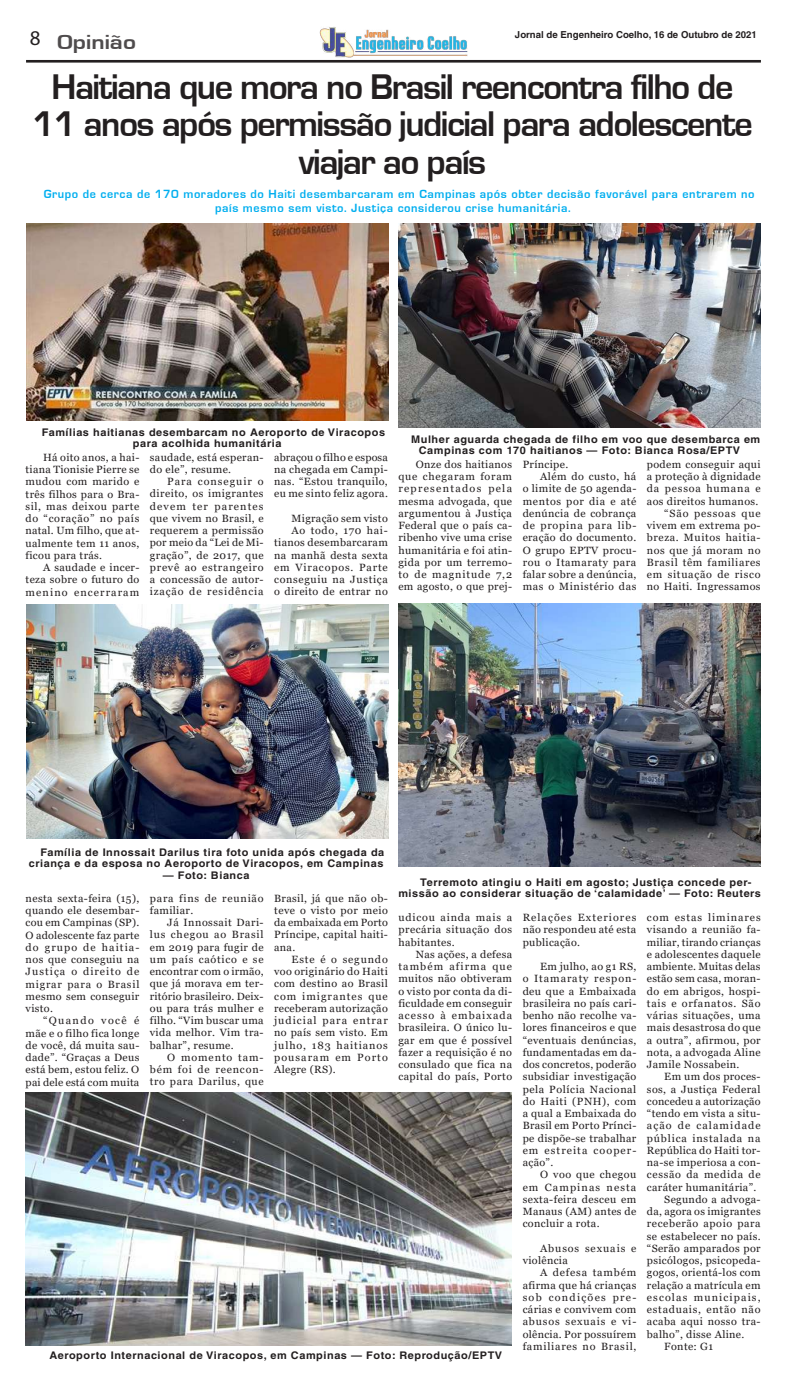
<style>
.page{position:relative;width:787px;height:1389px;background:#fff}
.page>*{position:absolute;margin:0;border:0;box-sizing:border-box;transform-origin:0 0}
.t1{font:36.75px/37.6px "Eurose";letter-spacing:-.04em;color:#231f20;text-align:center}
.t2{font:700 21px "Eurose";color:#231f20}
.t3{font:12.25px/14px "Eurose";letter-spacing:.05em;color:#00aeef}
.t4{font:10.5px/12.2px "Georgia";letter-spacing:.03em;color:#231f20;text-align:justify}
.t5{font:700 10.5px/11.4px "Helvetica";letter-spacing:.05em;color:#231f20;scale:1.04 1}
.t6{font:10.5px "Georgia";letter-spacing:.075em;color:#231f20}
.t7{font:10.5px "Georgia";letter-spacing:.055em;color:#231f20}
.t8{font:10.5px "Georgia";letter-spacing:.05em;color:#231f20}
.t9{font:10.5px "Georgia";letter-spacing:.065em;color:#231f20}
.t10{font:10.5px/12.2px "Georgia";letter-spacing:.07em;color:#231f20}
.t11{font:10.5px/12.2px "Georgia";letter-spacing:.085em;color:#231f20}
.t12{font:10.5px "Georgia";letter-spacing:.1em;color:#231f20}
.t13{font:10.5px "Georgia";letter-spacing:.095em;color:#231f20}
.t14{font:700 9.62px "Helvetica";color:#231f20}
</style>
<div class="page">
<hr style="left:26px;top:60px;width:734px;height:3px;background:#231f20">
<img style="left:319px;top:27px;width:149px;height:30px">
<img style="left:26px;top:224px;width:362px;height:197px">
<img style="left:26px;top:604px;width:362px;height:235px">
<img style="left:398px;top:224px;width:362px;height:204px">
<img style="left:398px;top:604px;width:362px;height:262px">
<img style="left:26px;top:1093px;width:485px;height:253px">
<p class="t14" style="left:514px;top:29px;width:243px">Jornal de Engenheiro Coelho, 16 de Outubro de 2021</p>
<h2 class="t2" style="left:30px;top:30px;width:108px"><sup>8</sup> Opinião</h2>
<h1 class="t1" style="left:32px;top:68px;width:721px">Haitiana que mora no Brasil reencontra filho de<br>11 anos após permissão judicial para adolescente viajar ao país</h1>
<p class="t3" style="left:215px;top:187px;width:540px;text-indent:-171px">Grupo de cerca de 170 moradores do Haiti desembarcaram em Campinas após obter decisão favorável para entrarem no país mesmo sem visto. Justiça considerou crise humanitária.</p>
<p class="t5" style="left:133px;top:426px;width:244px;text-indent:-91px">Famílias haitianas desembarcam no Aeroporto de Viracopos para acolhida humanitária</p>
<p class="t4" style="left:26px;top:451px;width:115px;text-indent:17px">Há oito anos, a hai&shy;tiana Tionisie Pierre se mudou com marido e três filhos para o Bra&shy;sil, mas deixou parte do “coração” no país natal. Um filho, que at&shy;ualmente tem 11 anos, ficou para trás.</p>
<p class="t4" style="left:26px;top:562px;width:115px;text-indent:17px">A saudade e incer&shy;teza sobre o futuro do menino encerraram</p>
<p class="t4" style="left:150px;top:451px;width:115px">saudade, está esperan&shy;do ele”, resume.</p>
<p class="t4" style="left:150px;top:475px;width:115px;text-indent:17px">Para conseguir o direito, os imigrantes devem ter parentes que vivem no Brasil, e requerem a permissão por meio da “Lei de Mi&shy;gração”, de 2017, que prevê ao estrangeiro a concessão de autor&shy;ização de residência</p>
<p class="t4" style="left:274px;top:451px;width:115px">abraçou o filho e esposa na chegada em Campi&shy;nas. “Estou tranquilo, eu me sinto feliz agora.</p>
<p class="t4" style="left:274px;top:512px;width:115px;text-align:right">Migração sem visto<br>Ao todo, 170 hai&shy;tianos desembarcaram na manhã desta sexta em Viracopos. Parte conseguiu na Justiça o direito de entrar no</p>
<p class="t5" style="left:418px;top:433px;width:330px;text-indent:-8px">Mulher aguarda chegada de filho em voo que desembarca em<br>Campinas com 170 haitianos — Foto: Bianca Rosa/EPTV</p>
<p class="t4" style="left:398px;top:458px;width:115px;text-indent:17px">Onze dos haitianos que chegaram foram representados pela mesma advogada, que argumentou à Justiça Federal que o país ca&shy;ribenho vive uma crise humanitária e foi atin&shy;gida por um terremo&shy;to de magnitude 7,2 em agosto, o que prej-</p>
<p class="t4" style="left:522px;top:458px;width:47px">Príncipe.</p>
<p class="t4" style="left:540px;top:471px;width:98px">Além do custo, há</p>
<p class="t4" style="left:522px;top:483px;width:115px">o limite de 50 agenda-</p>
<p class="t7" style="left:522px;top:495px;width:115px">mentos por dia e até</p>
<p class="t4" style="left:522px;top:507px;width:115px">denúncia de cobrança</p>
<p class="t6" style="left:522px;top:519px;width:115px">de propina para lib-</p>
<p class="t4" style="left:522px;top:532px;width:115px">eração do documento.</p>
<p class="t4" style="left:522px;top:544px;width:115px">O grupo EPTV procu-</p>
<p class="t8" style="left:522px;top:556px;width:115px">rou o Itamaraty para</p>
<p class="t4" style="left:522px;top:569px;width:115px">falar sobre a denúncia,</p>
<p class="t8" style="left:522px;top:580px;width:115px">mas o Ministério das</p>
<p class="t4" style="left:646px;top:458px;width:115px;text-align:right">podem conseguir aqui a proteção à dignidade da pessoa humana e aos direitos humanos. “São pessoas que vivem em extrema po&shy;breza. Muitos haitia&shy;nos que já moram no<br>Brasil têm familiares em situação de risco no Haiti. Ingressamos</p>
<p class="t5" style="left:29px;top:846px;width:343px;text-align:right">Família de Innossait Darilus tira foto unida após chegada da criança e da esposa no Aeroporto de Viracopos, em Campinas</p>
<p class="t5" style="left:163px;top:869px;width:85px">— Foto: Bianca</p>
<p class="t5" style="left:398px;top:876px;width:350px;text-indent:22px">Terremoto atingiu o Haiti em agosto; Justiça concede per&shy;missão ao considerar situação de ‘calamidade’ — Foto: Reuters</p>
<p class="t10" style="left:150px;top:892px;width:115px">para fins de reunião familiar.</p>
<p class="t4" style="left:150px;top:917px;width:115px;text-indent:17px">Já Innossait Dari&shy;lus chegou ao Brasil em 2019 para fugir de um país caótico e se encontrar com o irmão, que já morava em ter&shy;ritório brasileiro. Deix&shy;ou para trás mulher e filho. “Vim buscar uma vida melhor. Vim tra&shy;balhar”, resume.</p>
<p class="t4" style="left:150px;top:1051px;width:115px;text-indent:17px">O momento tam&shy;bém foi de reencon&shy;tro para Darilus, que</p>
<p class="t4" style="left:274px;top:892px;width:115px">Brasil, já que não ob&shy;teve o visto por meio da embaixada em Porto Príncipe, capital haiti&shy;ana.</p>
<p class="t4" style="left:274px;top:953px;width:115px;text-indent:17px">Este é o segundo voo originário do Haiti com destino ao Brasil com imigrantes que receberam autorização judicial para entrar no país sem visto. Em julho, 183 haitianos pousaram em Porto Alegre (RS).</p>
<p class="t4" style="left:26px;top:892px;width:115px">nesta sexta-feira (15), quando ele desembar&shy;cou em Campinas (SP).<br>O adolescente faz parte do grupo de haitia&shy;nos que conseguiu na Justiça o direito de migrar para o Brasil mesmo sem conseguir visto.</p>
<p class="t4" style="left:26px;top:1015px;width:115px;text-indent:17px">“Quando você é mãe e o filho fica longe de você, dá muita sau&shy;dade”. “Graças a Deus está bem, estou feliz. O pai dele está com muita</p>
<p class="t4" style="left:398px;top:912px;width:115px">udicou ainda mais a precária situação dos habitantes.</p>
<p class="t4" style="left:398px;top:948px;width:115px;text-indent:17px">Nas ações, a defesa também afirma que muitos não obtiveram o visto por conta da di&shy;ficuldade em conseguir acesso à embaixada brasileira. O único lu&shy;gar em que é possível fazer a requisição é no consulado que fica na capital do país, Porto</p>
<p class="t4" style="left:522px;top:912px;width:115px">Relações Exteriores não respondeu até esta publicação.</p>
<p class="t4" style="left:522px;top:961px;width:115px;text-indent:17px">Em julho, ao g1 RS, o Itamaraty respon&shy;deu que a Embaixada brasileira no país cari&shy;benho não recolhe va&shy;lores financeiros e que “eventuais denúncias, fundamentadas em da&shy;dos concretos, poderão subsidiar investigação pela Polícia Nacional do Haiti (PNH), com a qual a Embaixada do Brasil em Porto Prínci&shy;pe dispõe-se trabalhar em estreita cooper&shy;ação”.</p>
<p class="t4" style="left:522px;top:1169px;width:115px;text-indent:17px">O voo que chegou em Campinas nesta sexta-feira desceu em Manaus (AM) antes de concluir a rota.</p>
<p class="t11" style="left:522px;top:1242px;width:115px;text-indent:17px">Abusos sexuais e violência</p>
<p class="t4" style="left:522px;top:1267px;width:115px;text-indent:17px">A defesa também afirma que há crianças sob condições pre&shy;cárias e convivem com abusos sexuais e vi&shy;olência. Por possuírem familiares no Brasil,</p>
<p class="t4" style="left:646px;top:912px;width:115px">com estas liminares visando a reunião fa&shy;miliar, tirando crianças e adolescentes daquele ambiente. Muitas delas estão sem casa, moran&shy;do em abrigos, hospi&shy;tais e orfanatos. São várias situações, uma mais desastrosa do que a outra”, afirmou, por nota, a advogada Aline Jamile Nossabein.</p>
<p class="t4" style="left:664px;top:1071px;width:98px">Em um dos proces-</p>
<p class="t4" style="left:646px;top:1083px;width:115px">sos, a Justiça Federal</p>
<p class="t4" style="left:646px;top:1095px;width:115px">concedeu a autorização</p>
<p class="t4" style="left:646px;top:1108px;width:115px">“tendo em vista a situ-</p>
<p class="t13" style="left:646px;top:1119px;width:115px">ação de calamidade</p>
<p class="t6" style="left:646px;top:1132px;width:115px">pública instalada na</p>
<p class="t4" style="left:646px;top:1144px;width:115px">República do Haiti tor-</p>
<p class="t4" style="left:646px;top:1157px;width:115px">na-se imperiosa a con-</p>
<p class="t9" style="left:646px;top:1168px;width:115px">cessão da medida de</p>
<p class="t4" style="left:646px;top:1181px;width:111px">caráter humanitária”.</p>
<p class="t4" style="left:664px;top:1193px;width:98px">Segundo a advoga-</p>
<p class="t4" style="left:646px;top:1206px;width:115px">da, agora os imigrantes</p>
<p class="t7" style="left:646px;top:1217px;width:115px">receberão apoio para</p>
<p class="t4" style="left:646px;top:1230px;width:115px">se estabelecer no país.</p>
<p class="t4" style="left:646px;top:1242px;width:115px">“Serão amparados por</p>
<p class="t4" style="left:646px;top:1255px;width:115px">psicólogos, psicopeda-</p>
<p class="t4" style="left:646px;top:1267px;width:115px">gogos, orientá-los com</p>
<p class="t4" style="left:646px;top:1279px;width:115px">relação a matrícula em</p>
<p class="t12" style="left:646px;top:1291px;width:115px">escolas municipais,</p>
<p class="t9" style="left:646px;top:1303px;width:115px">estaduais, então não</p>
<p class="t4" style="left:646px;top:1316px;width:115px">acaba aqui nosso tra-</p>
<p class="t4" style="left:646px;top:1328px;width:99px">balho”, disse Aline.</p>
<p class="t4" style="left:664px;top:1340px;width:50px">Fonte: G1</p>
<p class="t5" style="left:49px;top:1350px;width:436px">Aeroporto Internacional de Viracopos, em Campinas — Foto: Reprodução/EPTV</p>
</div>
